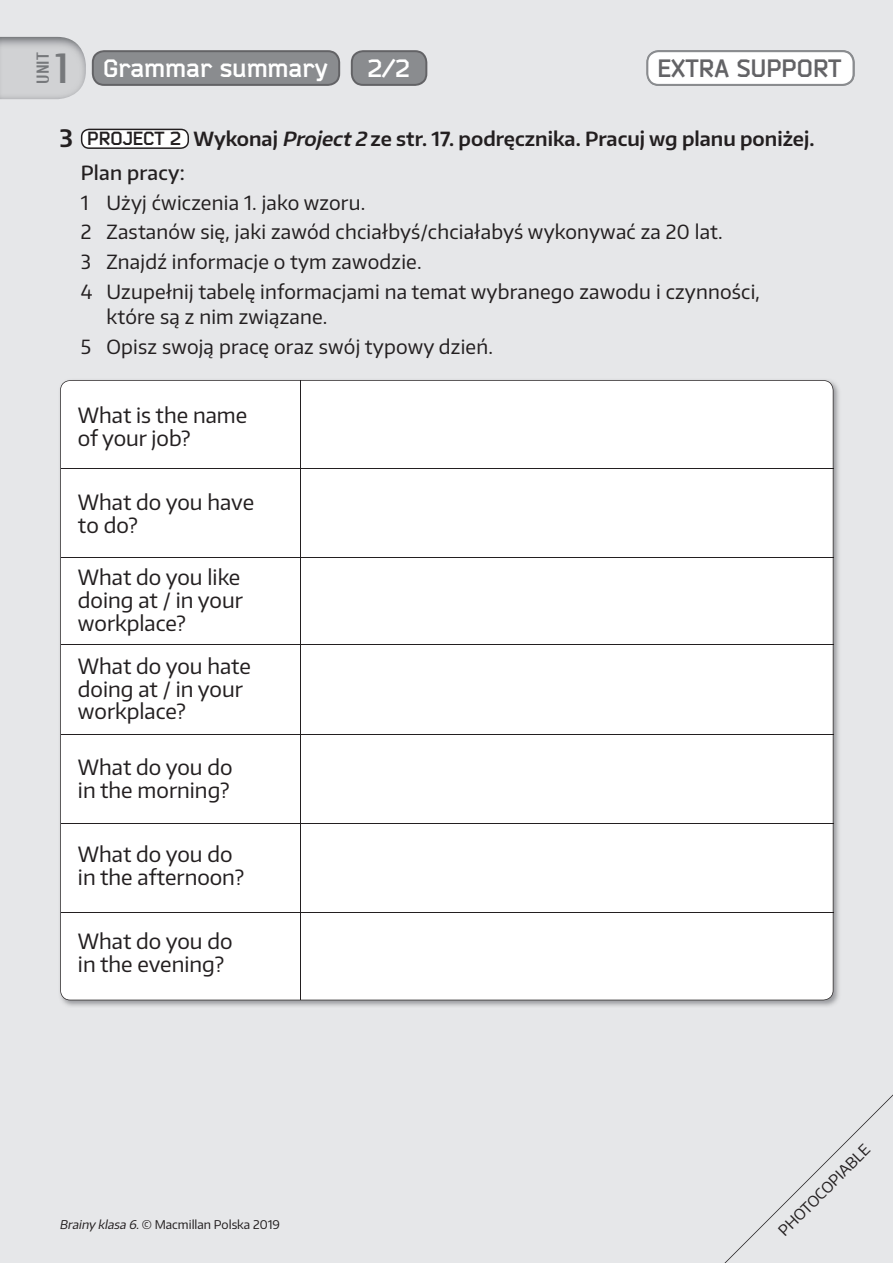
<style>
.page{position:relative;width:893px;height:1263px;background:#e6e7e9}
.page>*{position:absolute;margin:0;border:0;box-sizing:border-box;transform-origin:0 0}
.t1{font:700 24.75px "Bender";color:#fff}
.t2{font:700 24.75px "Bender";color:#636366}
.t3{font:21px/22.8px "Encode Sans Normal";color:#231f20}
.t4{font:19.5px/29.7px "Encode Sans Normal";letter-spacing:.01em;color:#231f20}
.t5{font:600 19.5px/34px "Encode Sans Normal";color:#231f20}
.t6{font:700 17.25px "Cuprum";color:#76787b}
.t7{font:15px "Encode Sans Normal";color:#231f20}
.t8{font:12px "Encode Sans Normal";color:#231f20}
.s1{font-family:"Cuprum";font-size:42px;color:#76787b}
.s2{font-size:24px}
.s3{font-family:"Bender";font-weight:700;font-size:18.75px}
.s4{font-style:italic}
.s5{font-weight:500}
</style>
<div class="page">
<img style="left:0;top:37px;width:86px;height:62px">
<svg style="left:646px;top:50px;width:209px;height:36px;background:#efefef"></svg>
<svg style="left:92px;top:50px;width:248px;height:36px;background:#87888b"></svg>
<svg style="left:81px;top:129px;width:108px;height:20px;background:#dddcdc"></svg>
<svg style="left:724px;top:1094px;width:169px;height:169px"></svg>
<svg style="left:351px;top:50px;width:76px;height:36px;background:#888a8d"></svg>
<div style="left:60px;top:380px;width:773px;height:620px;background:#fff"></div>
<hr style="left:300px;top:380px;width:1px;height:620px;background:#231f20">
<hr style="left:61px;top:468px;width:772px;height:1px;background:#231f20">
<hr style="left:61px;top:644px;width:772px;height:1px;background:#231f20">
<hr style="left:61px;top:823px;width:772px;height:1px;background:#231f20">
<hr style="left:61px;top:557px;width:772px;height:1px;background:#231f20">
<hr style="left:61px;top:734px;width:772px;height:1px;background:#231f20">
<hr style="left:61px;top:912px;width:772px;height:1px;background:#231f20">
<p class="t6" style="left:33px;top:84px;width:33px;rotate:-90deg">UNIT</p>
<p class="t1" style="left:55px;top:53px;width:274px"><span class="s1">1</span> Grammar summary</p>
<p class="t1" style="left:368px;top:53px;width:43px">2/2</p>
<p class="t2" style="left:658px;top:53px;width:186px">EXTRA SUPPORT</p>
<p class="t5" style="left:81px;top:121px;width:735px;text-indent:-21px"><span class="s2">3</span> <span class="s3">PROJECT 2</span> Wykonaj <span class="s4">Project2</span> ze str. 17. podręcznika. Pracuj wg planu poniżej.<br><span class="s5">Plan pracy:</span></p>
<p class="t4" style="left:81px;top:187px;width:681px">1 Użyj ćwiczenia 1. jako wzoru.<br>2 Zastanów się, jaki zawód chciałbyś/chciałabyś wykonywać za 20 lat.<br>3 Znajdź informacje o tym zawodzie.<br>4 Uzupełnij tabelę informacjami na temat wybranego zawodu i czynności,</p>
<p class="t4" style="left:81px;top:302px;width:414px;text-indent:26px">które są z nim związane.<br>5 Opisz swoją pracę oraz swój typowy dzień.</p>
<p class="t3" style="left:78px;top:403px;width:171px">What is the name of your job?</p>
<p class="t3" style="left:78px;top:490px;width:178px">What do you have to do?</p>
<p class="t3" style="left:78px;top:565px;width:166px">What do you like doing at / in your workplace?</p>
<p class="t3" style="left:78px;top:654px;width:175px">What do you hate doing at / in your workplace?</p>
<p class="t3" style="left:78px;top:755px;width:156px">What do you do in the morning?</p>
<p class="t3" style="left:78px;top:842px;width:168px">What do you do in the afternoon?</p>
<p class="t3" style="left:78px;top:929px;width:156px">What do you do in the evening?</p>
<p class="t8" style="left:60px;top:1216px;width:222px"><span class="s4">Brainy klasa 6.</span>© Macmillan Polska 2019</p>
<p class="t7" style="left:774px;top:1226px;width:124px;rotate:-45deg">PHOTOCOPIABLE</p>
</div>
